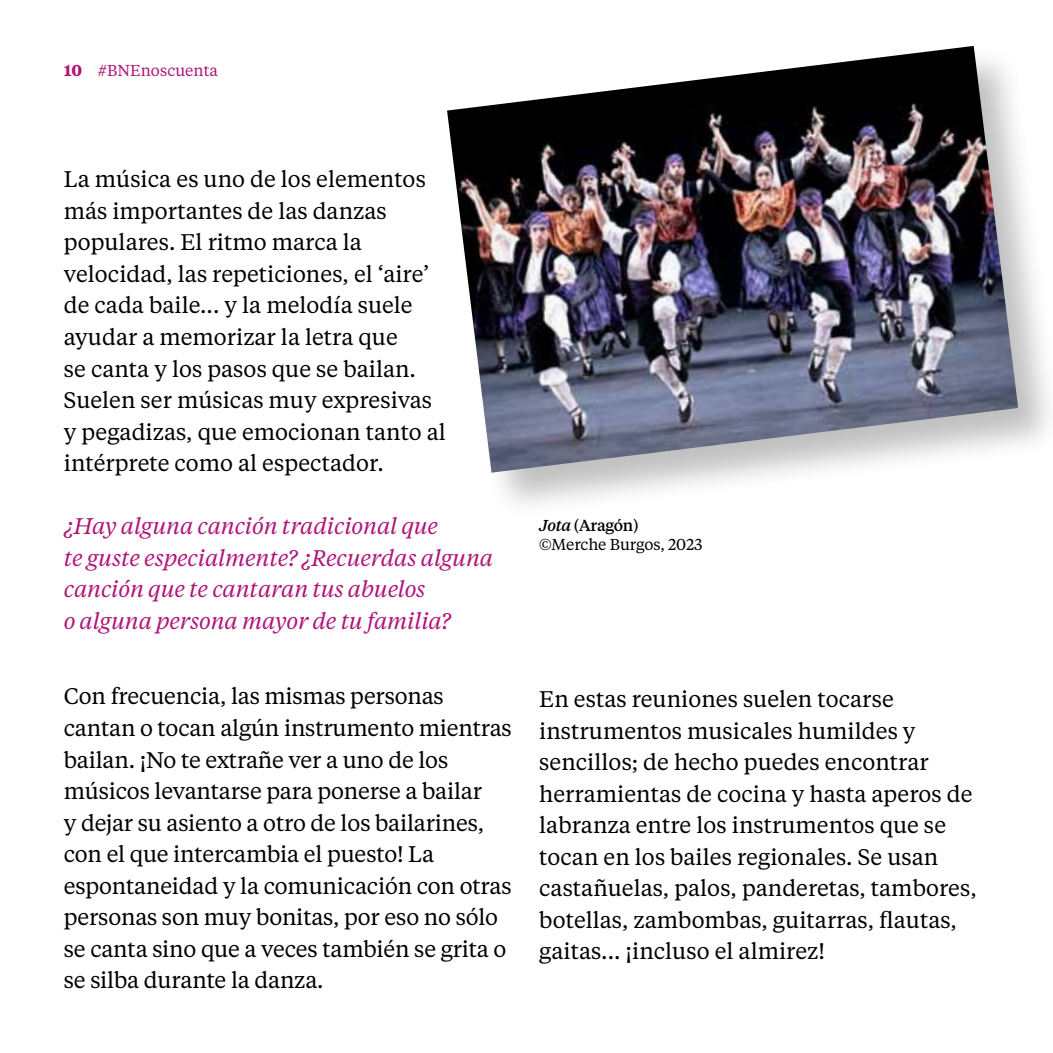
<style>
.page{position:relative;width:1053px;height:1053px;background:#fff}
.page>*{position:absolute;margin:0;border:0;box-sizing:border-box;transform-origin:0 0}
.t1{font:22.5px/31.5px "Tiempos Text";color:#000}
.t2{font:italic 22.5px/31.5px "Tiempos Text";letter-spacing:-.01em;color:#af1578}
.t3{font:15.75px/19.1px "Tiempos Text";letter-spacing:-.01em;color:#000}
.t4{font:15.75px "Tiempos Text";color:#af1578}
.s1{font-weight:700}
.s2{font-weight:500;font-style:italic}
.s3{font-weight:500}
</style>
<div class="page">
<div style="left:444px;top:43px;width:608px;height:476px;background:#000;opacity:.25"></div>
<img style="left:447px;top:46px;width:571px;height:426px">
<p class="t4" style="left:64px;top:60px;width:156px"><span class="s1">10</span> #BNEnoscuenta</p>
<p class="t1" style="left:64px;top:163px;width:383px">La música es uno de los elementos más importantes de las danzas populares. El ritmo marca la velocidad, las repeticiones, el ‘aire’ de cada baile... y la melodía suele ayudar a memorizar la letra que<br>se canta y los pasos que se bailan.<br>Suelen ser músicas muy expresivas y pegadizas, que emocionan tanto al intérprete como al espectador.</p>
<p class="t2" style="left:64px;top:509px;width:431px">¿Hay alguna canción tradicional que<br>te guste especialmente? ¿Recuerdas alguna canción que te cantaran tus abuelos<br>o alguna persona mayor de tu familia?</p>
<p class="t3" style="left:539px;top:515px;width:165px"><span class="s2">Jota</span> <span class="s3">(Aragón) </span>©Merche Burgos, 2023</p>
<p class="t1" style="left:64px;top:679px;width:449px">Con frecuencia, las mismas personas cantan o tocan algún instrumento mientras bailan. ¡No te extrañe ver a uno de los músicos levantarse para ponerse a bailar<br>y dejar su asiento a otro de los bailarines, con el que intercambia el puesto! La espontaneidad y la comunicación con otras personas son muy bonitas, por eso no sólo se canta sino que a veces también se grita o se silba durante la danza.</p>
<p class="t1" style="left:539px;top:682px;width:439px">En estas reuniones suelen tocarse instrumentos musicales humildes y sencillos; de hecho puedes encontrar herramientas de cocina y hasta aperos de labranza entre los instrumentos que se tocan en los bailes regionales. Se usan castañuelas, palos, panderetas, tambores, botellas, zambombas, guitarras, flautas, gaitas... ¡incluso el almirez!</p>
</div>
